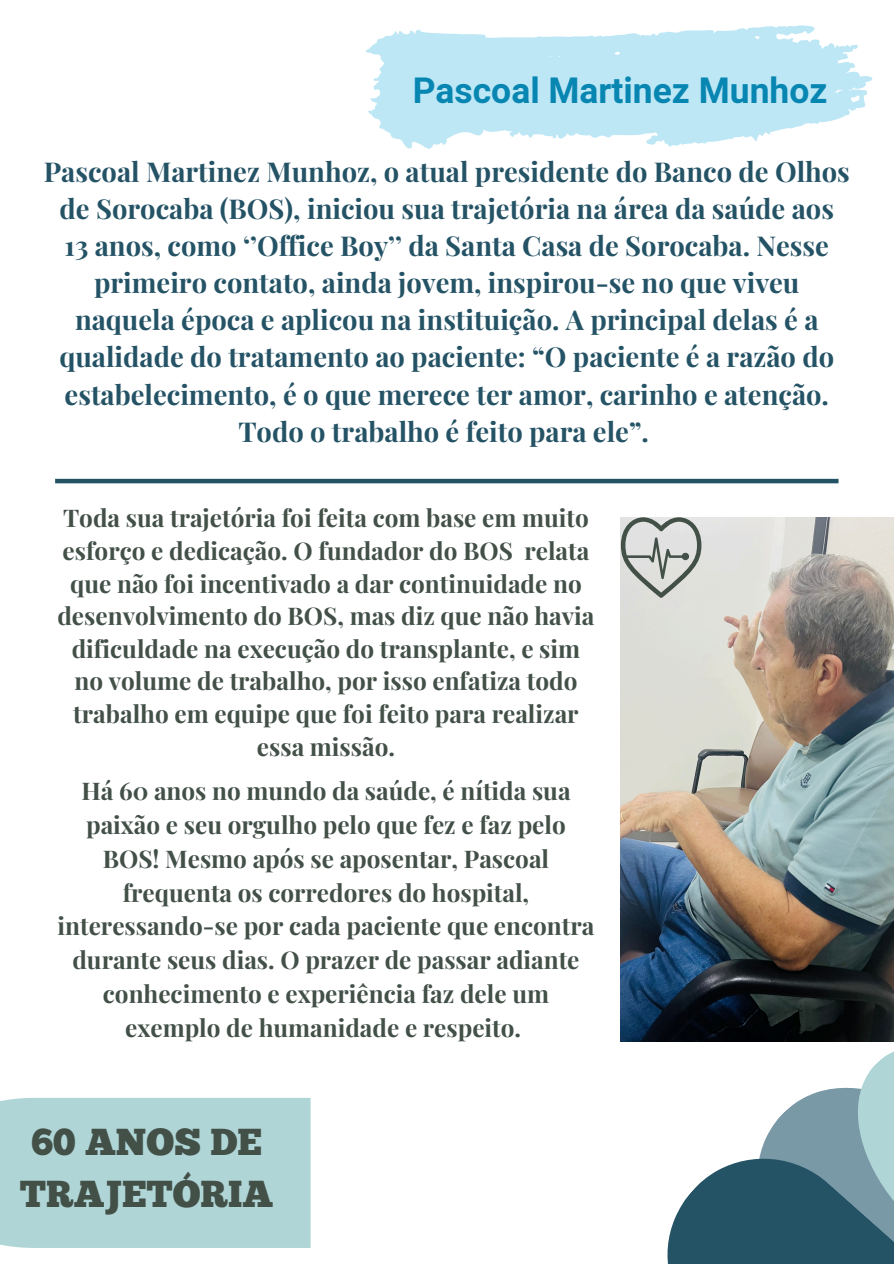
<style>
.page{position:relative;width:894px;height:1264px;background:#fff}
.page>*{position:absolute;margin:0;border:0;box-sizing:border-box;transform-origin:0 0}
.t1{font:37.5px/51.8px "Chunk Five";color:#425048;text-align:center}
.t2{font:700 35.4px "Mardoto";color:#0886b2}
.t3{font:700 27.3px/37.2px "Playfair Display";color:#255366;text-align:center}
.t4{font:700 24.3px/32.7px "Playfair Display";color:#425048;text-align:center}
</style>
<div class="page">
<svg style="left:659px;top:1041px;width:234px;height:222px"></svg>
<hr style="left:55px;top:479px;width:783px;height:4px;background:#255366">
<div style="left:0;top:1097px;width:310px;height:150px;background:#b0d5d6"></div>
<img style="left:620px;top:517px;width:273px;height:524px">
<svg style="left:620px;top:517px;width:81px;height:81px"></svg>
<svg style="left:365px;top:25px;width:507px;height:124px;fill:#bee7f5"></svg>
<p class="t2" style="left:412px;top:70px;width:416px">Pascoal Martinez Munhoz</p>
<h3 class="t3" style="left:44px;top:152px;width:807px">Pascoal Martinez Munhoz, o atual presidente do Banco de Olhos de Sorocaba (BOS), iniciou sua trajetória na área da saúde aos<br>13 anos, como ‘’Office Boy’’ da Santa Casa de Sorocaba. Nesse primeiro contato, ainda jovem, inspirou-se no que viveu naquela época e aplicou na instituição. A principal delas é a qualidade do tratamento ao paciente: “O paciente é a razão do estabelecimento, é o que merece ter amor, carinho e atenção.<br>Todo o trabalho é feito para ele”.</h3>
<h2 class="t4" style="left:57px;top:501px;width:538px">Toda sua trajetória foi feita com base em muito esforço e dedicação. O fundador do BOS relata que não foi incentivado a dar continuidade no desenvolvimento do BOS, mas diz que não havia dificuldade na execução do transplante, e sim no volume de trabalho, por isso enfatiza todo trabalho em equipe que foi feito para realizar essa missão.</h2>
<h1 class="t4" style="left:58px;top:773px;width:538px;line-height:33.8px">Há 60 anos no mundo da saúde, é nítida sua paixão e seu orgulho pelo que fez e faz pelo BOS! Mesmo após se aposentar, Pascoal frequenta os corredores do hospital, interessando-se por cada paciente que encontra durante seus dias. O prazer de passar adiante conhecimento e experiência faz dele um exemplo de humanidade e respeito.</h1>
<p class="t1" style="left:20px;top:1119px;width:255px">60 ANOS DE<br>TRAJETÓRIA</p>
</div>
